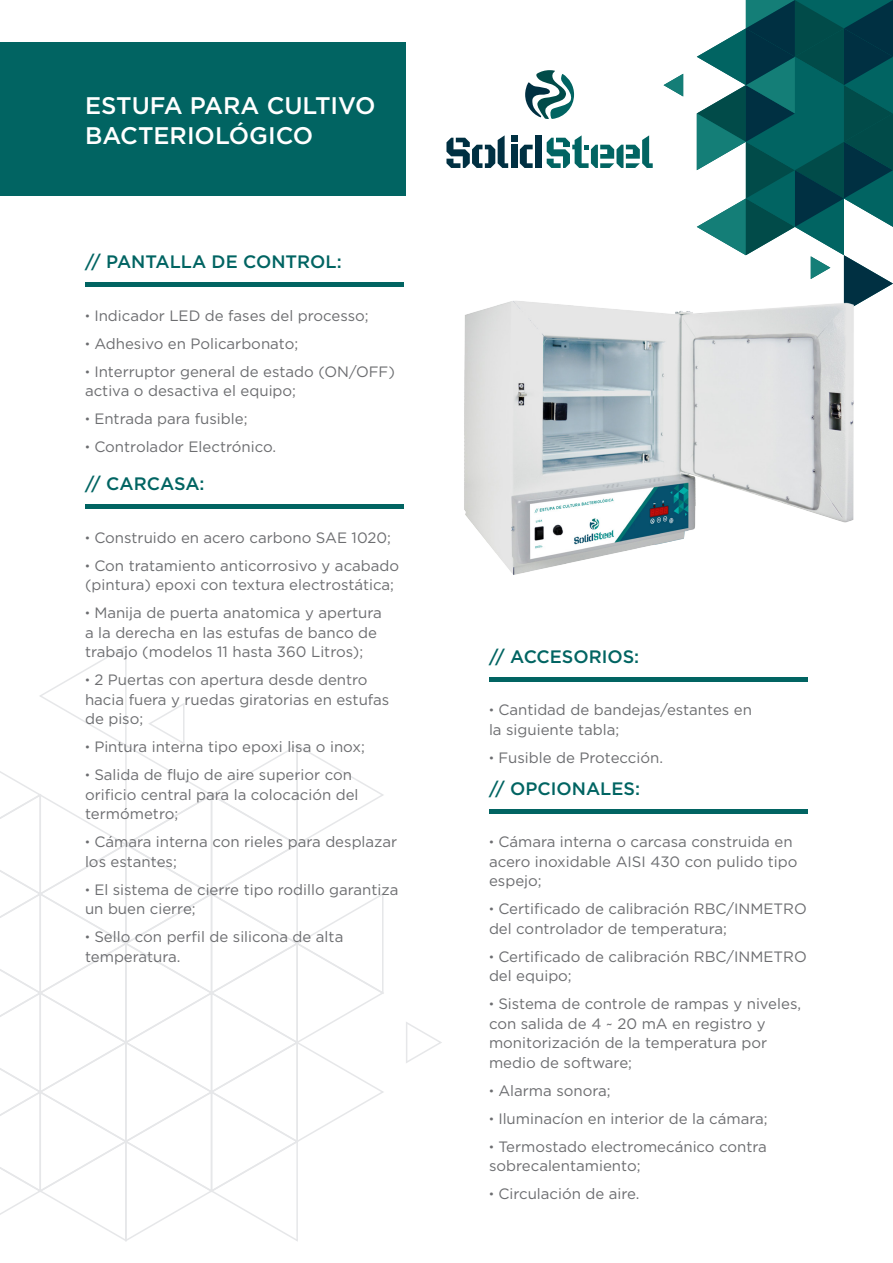
<style>
.page{position:relative;width:893px;height:1263px;background:#fff}
.page>*{position:absolute;margin:0;border:0;box-sizing:border-box;transform-origin:0 0}
.TITULO{font:500 24px/30px "Gotham";color:#fff}
.TITULO_2{font:500 18px "Gotham";color:#016462}
.TEXTO{font:15px/19.5px "Gotham";color:#6c6d70}
.s1{font-family:"Pluto";font-weight:700}
</style>
<div class="page">
<svg style="left:406px;top:1022px;width:36px;height:41px"></svg>
<svg style="left:0;top:646px;width:384px;height:596px"></svg>
<svg style="left:664px;top:74px;width:19px;height:22px"></svg>
<svg style="left:697px;top:0;width:196px;height:296px"></svg>
<div style="left:0;top:43px;width:405px;height:153px;background:#016462"></div>
<div style="left:510px;top:145px;width:7px;height:23px;background:#003042"></div>
<svg style="left:520px;top:145px;width:13px;height:23px"></svg>
<div style="left:535px;top:135px;width:7px;height:33px;background:#003042"></div>
<div style="left:510px;top:135px;width:7px;height:7px;background:#003042"></div>
<svg style="left:446px;top:135px;width:62px;height:33px"></svg>
<svg style="left:547px;top:135px;width:106px;height:33px"></svg>
<svg style="left:525px;top:70px;width:49px;height:49px"></svg>
<hr style="left:85px;top:283px;width:319px;height:4px;background:#016462">
<hr style="left:489px;top:677px;width:319px;height:4px;background:#016462">
<hr style="left:85px;top:505px;width:319px;height:4px;background:#016462">
<hr style="left:489px;top:809px;width:319px;height:4px;background:#016462">
<img style="left:464px;top:252px;width:408px;height:323px">
<p class="TITULO" style="left:85px;top:90px;width:292px">ESTUFA PARA CULTIVO<br>BACTERIOLÓGICO</p>
<p class="TITULO_2" style="left:85px;top:250px;width:258px">// PANTALLA DE CONTROL:</p>
<p class="TEXTO" style="left:85px;top:306px;width:285px"><span class="s1">·</span> Indicador LED de fases del processo;</p>
<p class="TEXTO" style="left:85px;top:334px;width:215px"><span class="s1">·</span> Adhesivo en Policarbonato;</p>
<p class="TEXTO" style="left:85px;top:362px;width:311px"><span class="s1">·</span> Interruptor general de estado (ON/OFF) activa o desactiva el equipo;</p>
<p class="TEXTO" style="left:85px;top:409px;width:164px"><span class="s1">·</span> Entrada para fusible;</p>
<p class="TEXTO" style="left:85px;top:437px;width:193px"><span class="s1">·</span> Controlador Electrónico.</p>
<p class="TITULO_2" style="left:85px;top:472px;width:121px">// CARCASA:</p>
<p class="TEXTO" style="left:85px;top:527px;width:308px"><span class="s1">·</span> Construido en acero carbono SAE 1020;</p>
<p class="TEXTO" style="left:85px;top:555px;width:316px"><span class="s1">·</span> Con tratamiento anticorrosivo y acabado (pintura) epoxi con textura electrostática;</p>
<p class="TEXTO" style="left:85px;top:603px;width:298px"><span class="s1">·</span> Manija de puerta anatomica y apertura a la derecha en las estufas de banco de trabajo (modelos 11 hasta 360 Litros);</p>
<p class="TEXTO" style="left:85px;top:670px;width:306px"><span class="s1">·</span> 2 Puertas con apertura desde dentro hacia fuera y ruedas giratorias en estufas de piso;</p>
<p class="TEXTO" style="left:85px;top:737px;width:281px"><span class="s1">·</span> Pintura interna tipo epoxi lisa o inox;</p>
<p class="TEXTO" style="left:85px;top:765px;width:275px"><span class="s1">·</span> Salida de flujo de aire superior con orificio central para la colocación del termómetro;</p>
<p class="TEXTO" style="left:85px;top:832px;width:314px"><span class="s1">·</span> Cámara interna con rieles para desplazar los estantes;</p>
<p class="TEXTO" style="left:85px;top:879px;width:315px"><span class="s1">·</span> El sistema de cierre tipo rodillo garantiza un buen cierre;</p>
<p class="TEXTO" style="left:85px;top:927px;width:260px"><span class="s1">·</span> Sello con perfil de silicona de alta temperatura.</p>
<p class="TITULO_2" style="left:489px;top:645px;width:152px">// ACCESORIOS:</p>
<p class="TEXTO" style="left:489px;top:700px;width:264px"><span class="s1">·</span> Cantidad de bandejas/estantes en la siguiente tabla;</p>
<p class="TEXTO" style="left:489px;top:747px;width:176px"><span class="s1">·</span> Fusible de Protección.</p>
<p class="TITULO_2" style="left:489px;top:777px;width:153px">// OPCIONALES:</p>
<p class="TEXTO" style="left:489px;top:832px;width:310px"><span class="s1">·</span> Cámara interna o carcasa construida en acero inoxidable AISI 430 con pulido tipo espejo;</p>
<p class="TEXTO" style="left:489px;top:899px;width:319px"><span class="s1">·</span> Certificado de calibración RBC/INMETRO del controlador de temperatura;</p>
<p class="TEXTO" style="left:489px;top:946px;width:319px"><span class="s1">·</span> Certificado de calibración RBC/INMETRO del equipo;</p>
<p class="TEXTO" style="left:489px;top:994px;width:314px"><span class="s1">·</span> Sistema de controle de rampas y niveles, con salida de 4 ~ 20 mA en registro y monitorización de la temperatura por medio de software;</p>
<p class="TEXTO" style="left:489px;top:1080px;width:123px"><span class="s1">·</span> Alarma sonora;</p>
<p class="TEXTO" style="left:489px;top:1108px;width:280px"><span class="s1">·</span> Iluminacíon en interior de la cámara;</p>
<p class="TEXTO" style="left:489px;top:1136px;width:279px"><span class="s1">·</span> Termostado electromecánico contra sobrecalentamiento;</p>
<p class="TEXTO" style="left:489px;top:1184px;width:152px"><span class="s1">·</span> Circulación de aire.</p>
</div>
